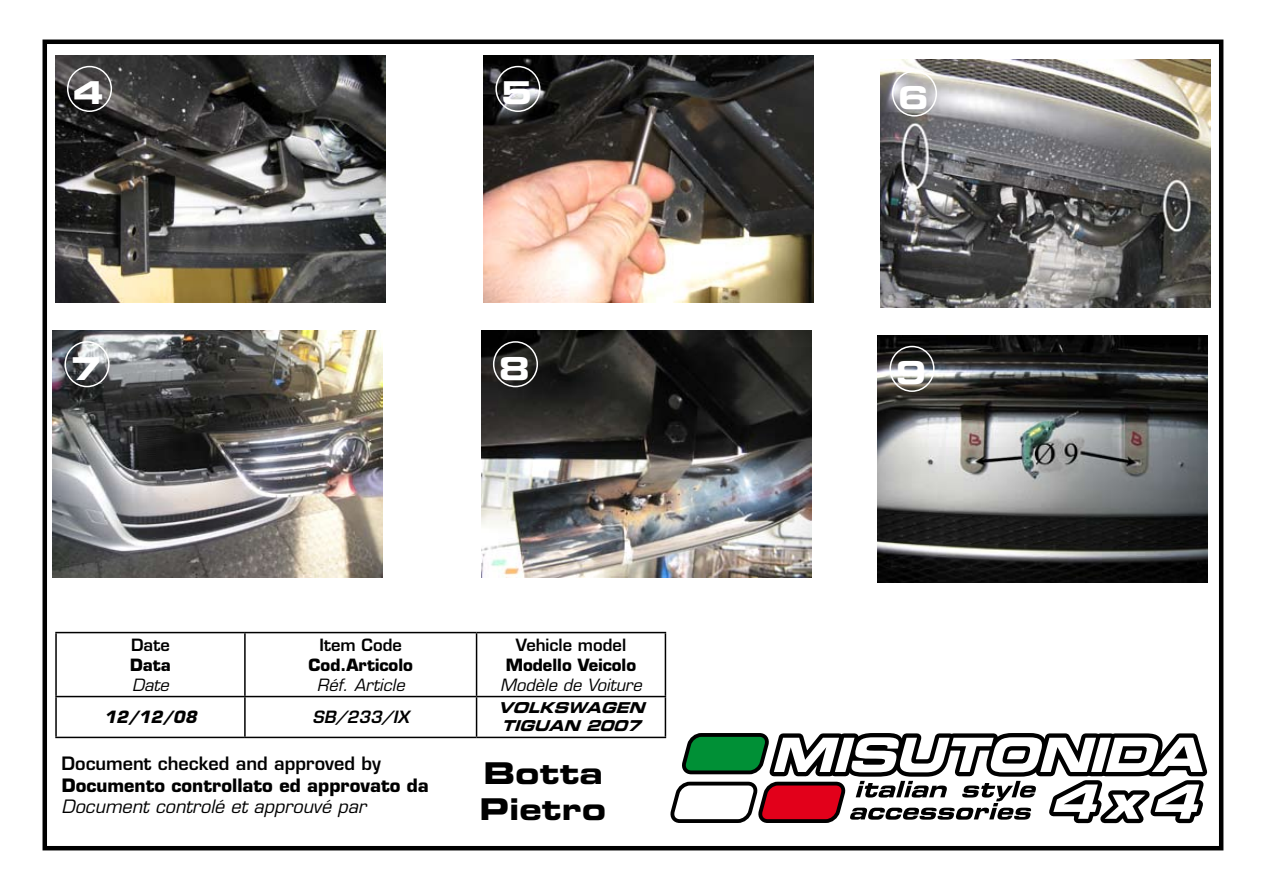
<style>
.page{position:relative;width:1263px;height:893px;background:#fff}
.page>*{position:absolute;margin:0;border:0;box-sizing:border-box;transform-origin:0 0}
.t1{font:31.5px "Eurostile LT Std Bold Ex 2";color:#fff}
.t2{font:30px/36px "Eurostile LT Std Bold Ex 2";color:#000}
.t3{font:700 18px "Eurostile LT Std";color:#000}
.t4{font:italic 18px "Eurostile LT Std";color:#000}
.t5{font:600 18px "Eurostile LT Std";color:#000}
.t6{font:700 16.5px "Eurostile LT Std";color:#000}
.t7{font:italic 16.5px "Eurostile LT Std";color:#000}
.t8{font:600 16.5px "Eurostile LT Std";color:#000}
.t9{font:italic 600 16.5px "Eurostile LT Std";color:#000}
.t10{font:italic 700 16.5px "Eurostile LT Std";color:#000}
.t11{font:italic 15px/18px "Eurostile LT Std Bold Ex 2";color:#000;scale:.92 1}
</style>
<div class="page">
<div style="left:43px;top:40px;width:1180px;height:810px;border:4px solid #000"></div>
<hr style="left:55px;top:632px;width:190px;height:1px;background:#000">
<hr style="left:55px;top:633px;width:2px;height:63px;background:#000">
<hr style="left:245px;top:632px;width:232px;height:1px;background:#000">
<hr style="left:244px;top:633px;width:2px;height:63px;background:#000">
<hr style="left:477px;top:632px;width:189px;height:1px;background:#000">
<hr style="left:476px;top:633px;width:1px;height:63px;background:#000">
<hr style="left:665px;top:633px;width:1px;height:63px;background:#000">
<hr style="left:55px;top:696px;width:190px;height:1px;background:#000">
<hr style="left:55px;top:697px;width:2px;height:40px;background:#000">
<hr style="left:245px;top:696px;width:232px;height:1px;background:#000">
<hr style="left:244px;top:697px;width:2px;height:40px;background:#000">
<hr style="left:477px;top:696px;width:189px;height:1px;background:#000">
<hr style="left:476px;top:697px;width:1px;height:40px;background:#000">
<hr style="left:665px;top:697px;width:1px;height:40px;background:#000">
<hr style="left:55px;top:737px;width:190px;height:1px;background:#000">
<hr style="left:245px;top:737px;width:232px;height:1px;background:#000">
<hr style="left:477px;top:737px;width:189px;height:1px;background:#000">
<img style="left:55px;top:55px;width:330px;height:248px">
<div style="left:67px;top:66px;width:45px;height:46px;border:2px solid #fff;border-radius:50%"></div>
<img style="left:484px;top:55px;width:329px;height:248px">
<div style="left:495px;top:66px;width:45px;height:46px;border:2px solid #fff;border-radius:50%"></div>
<img style="left:880px;top:60px;width:330px;height:247px">
<div style="left:892px;top:70px;width:45px;height:47px;border:2px solid #fff;border-radius:50%"></div>
<img style="left:53px;top:331px;width:330px;height:247px">
<div style="left:64px;top:341px;width:46px;height:46px;border:2px solid #fff;border-radius:50%"></div>
<img style="left:481px;top:331px;width:330px;height:247px">
<div style="left:493px;top:341px;width:45px;height:46px;border:2px solid #fff;border-radius:50%"></div>
<img style="left:878px;top:335px;width:329px;height:248px">
<div style="left:889px;top:346px;width:45px;height:46px;border:2px solid #fff;border-radius:50%"></div>
<svg style="left:671px;top:733px;width:537px;height:91px"></svg>
<h1 class="t1" style="left:73px;top:71px;width:33px">4</h1>
<h1 class="t1" style="left:501px;top:71px;width:33px">5</h1>
<h1 class="t1" style="left:898px;top:75px;width:33px">6</h1>
<h1 class="t1" style="left:70px;top:346px;width:33px">7</h1>
<h1 class="t1" style="left:499px;top:346px;width:33px">8</h1>
<h1 class="t1" style="left:895px;top:351px;width:33px">9</h1>
<p class="t8" style="left:131px;top:635px;width:40px">Date</p>
<p class="t6" style="left:130px;top:654px;width:42px">Data</p>
<p class="t7" style="left:132px;top:675px;width:38px">Date</p>
<p class="t8" style="left:320px;top:635px;width:84px">Item Code</p>
<p class="t6" style="left:309px;top:654px;width:106px">Cod.Articolo</p>
<p class="t7" style="left:317px;top:675px;width:89px">Réf. Article</p>
<p class="t8" style="left:516px;top:635px;width:112px">Vehicle model</p>
<p class="t6" style="left:506px;top:654px;width:132px">Modello Veicolo</p>
<p class="t7" style="left:500px;top:675px;width:143px">Modèle de Voiture</p>
<p class="t10" style="left:104px;top:707px;width:94px">12/12/08</p>
<p class="t9" style="left:313px;top:707px;width:98px">SB/233/IX</p>
<p class="t11" style="left:498px;top:699px;width:167px">VOLKSWAGEN<br>TIGUAN 2007</p>
<p class="t5" style="left:62px;top:752px;width:321px">Document checked and approved by</p>
<p class="t3" style="left:62px;top:774px;width:369px">Documento controllato ed approvato da</p>
<p class="t4" style="left:61px;top:796px;width:306px">Document controlé et approuvé par</p>
<h2 class="t2" style="left:480px;top:754px;width:128px">Botta<br>Pietro</h2>
</div>
